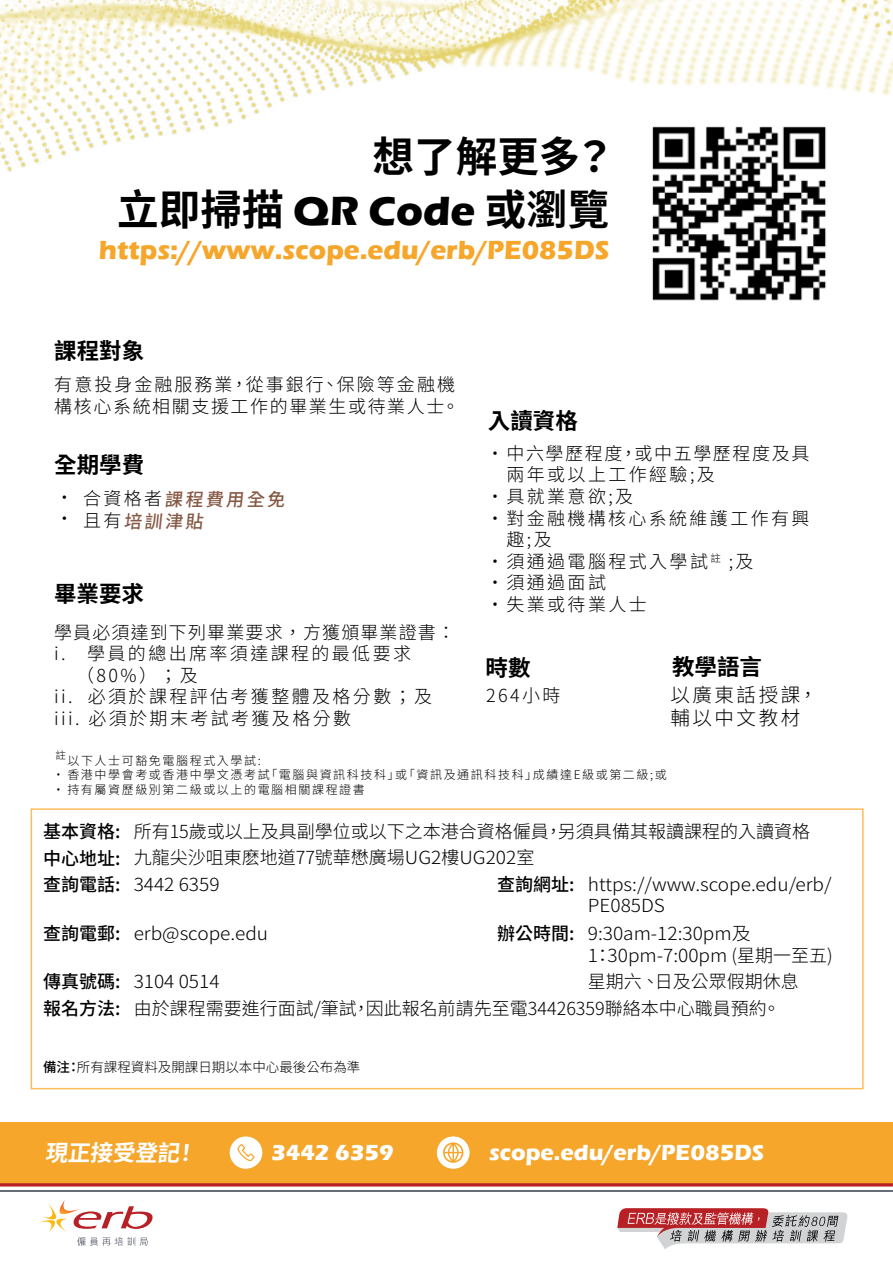
<style>
.page{position:relative;width:893px;height:1263px;background:#fff}
.page>*{position:absolute;margin:0;border:0;box-sizing:border-box;transform-origin:0 0}
.t1{font:700 42px "Noto Sans TC";color:#000}
.t2{font:700 27px "Eras ITC";color:#f5a62b}
.t3{font:700 22.5px "Eras ITC";color:#fff}
.t4{font:700 22.5px "Noto Sans TC";color:#000}
.t5{font:700 22.5px "Noto Sans TC";color:#fff}
.t6{font:300 19.5px/23.4px "Noto Sans TC";letter-spacing:.135em;color:#000}
.t7{font:300 18px/26.4px "Noto Sans TC";color:#000}
.t8{font:300 18px/21.6px "Noto Sans TC";color:#000;scale:1.06 1}
.t9{font:300 18px "Noto Sans TC";letter-spacing:.135em;color:#000}
.t10{font:300 18px/21.6px "Noto Sans TC";letter-spacing:.09em;color:#000}
.t11{font:300 18px "Noto Sans TC";letter-spacing:.065em;color:#000}
.t12{font:300 18px/21.6px "Noto Sans TC";letter-spacing:.13em;color:#000}
.t13{font:500 18px "Noto Sans TC";color:#875945}
.t14{font:300 13.5px "Noto Sans TC";color:#000}
.t15{font:300 12px "Noto Sans TC";letter-spacing:.135em;color:#000}
.t16{font:300 10.5px "Noto Sans TC";color:#000}
.s1{font-family:"Eras ITC"}
.s2{font-weight:300;color:#000}
.s3{font-weight:500}
</style>
<div class="page">
<img style="left:0;top:0;width:893px;height:172px">
<div style="left:31px;top:808px;width:833px;height:281px;border:2px solid #fcbd59"></div>
<div style="left:0;top:1122px;width:893px;height:61px;background:#f5a62b"></div>
<svg style="left:230px;top:1136px;width:32px;height:33px"></svg>
<svg style="left:437px;top:1136px;width:33px;height:33px"></svg>
<img style="left:641px;top:116px;width:196px;height:185px">
<hr style="left:0;top:1183px;width:893px;height:3px;background:#b72025">
<hr style="left:0;top:1190px;width:893px;height:1px;background:#686c78">
<svg style="left:38px;top:1200px;width:115px;height:46px"></svg>
<svg style="left:617px;top:1208px;width:231px;height:41px"></svg>
<h1 class="t1" style="left:373px;top:133px;width:244px">想了解更多？</h1>
<h1 class="t1" style="left:117px;top:186px;width:494px">立即掃描 <span class="s1">QR Code</span> 或瀏覽</h1>
<h2 class="t2" style="left:99px;top:234px;width:512px">https://www.scope.edu/erb/PE085DS</h2>
<p class="t4" style="left:54px;top:338px;width:91px">課程對象</p>
<p class="t10" style="left:54px;top:374px;width:407px">有意投身金融服務業，從事銀行、保險等金融機構核心系統相關支援工作的畢業生或待業人士。</p>
<p class="t4" style="left:54px;top:452px;width:92px">全期學費</p>
<p class="t13" style="left:56px;top:489px;width:236px"><span class="s2">• 合資格者</span>課程費用全免</p>
<p class="t13" style="left:56px;top:511px;width:154px"><span class="s2">• 且有</span>培訓津貼</p>
<p class="t4" style="left:54px;top:581px;width:92px">畢業要求</p>
<p class="t11" style="left:54px;top:622px;width:402px">學員必須達到下列畢業要求，方獲頒畢業證書：</p>
<p class="t9" style="left:54px;top:643px;width:359px">i. 學員的總出席率須達課程的最低要求</p>
<p class="t7" style="left:76px;top:662px;width:123px">（80%）；及</p>
<p class="t9" style="left:54px;top:687px;width:380px">ii. 必須於課程評估考獲整體及格分數；及</p>
<p class="t9" style="left:54px;top:708px;width:299px">iii. 必須於期末考試考獲及格分數</p>
<p class="t4" style="left:488px;top:408px;width:91px">入讀資格</p>
<p class="t10" style="left:506px;top:443px;width:304px;text-indent:-20px">•中六學歷程度，或中五學歷程度及具兩年或以上工作經驗;及</p>
<p class="t7" style="left:486px;top:483px;width:149px">•具就業意欲;及</p>
<p class="t12" style="left:506px;top:507px;width:304px;text-indent:-20px">•對金融機構核心系統維護工作有興趣;及</p>
<p class="t9" style="left:486px;top:551px;width:269px">•須通過電腦程式入學試<sup>註</sup> ;及</p>
<p class="t7" style="left:486px;top:570px;width:121px">•須通過面試</p>
<p class="t9" style="left:486px;top:594px;width:162px">•失業或待業人士</p>
<p class="t4" style="left:486px;top:655px;width:46px">時數</p>
<p class="t7" style="left:486px;top:682px;width:76px">264小時</p>
<p class="t4" style="left:672px;top:654px;width:91px">教學語言</p>
<p class="t6" style="left:670px;top:683px;width:149px">以廣東話授課，輔以中文教材</p>
<p class="t16" style="left:56px;top:749px;width:12px">註</p>
<p class="t15" style="left:67px;top:754px;width:195px">以下人士可豁免電腦程式入學試:</p>
<p class="t15" style="left:53px;top:768px;width:616px">• 香港中學會考或香港中學文憑考試「電腦與資訊科技科」或「資訊及通訊科技科」成績達E級或第二級;或</p>
<p class="t15" style="left:53px;top:783px;width:314px">• 持有屬資歷級別第二級或以上的電腦相關課程證書</p>
<p class="t7" style="left:43px;top:819px;width:768px"><span class="s3">基本資格:</span> 所有15歲或以上及具副學位或以下之本港合資格僱員，另須具備其報讀課程的入讀資格<span class="s3">中心地址:</span> 九龍尖沙咀東麽地道77號華懋廣場UG2樓UG202室<br><span class="s3">查詢電話:</span> 3442 6359</p>
<p class="t8" style="left:588px;top:874px;width:231px;text-indent:-91px"><span class="s3">查詢網址:</span> https://www.scope.edu/erb/<br>PE085DS</p>
<p class="t8" style="left:43px;top:923px;width:214px"><span class="s3">查詢電郵:</span> erb@scope.edu</p>
<p class="t8" style="left:588px;top:923px;width:232px;text-indent:-91px"><span class="s3">辦公時間:</span> 9:30am-12:30pm及<br>1：30pm-7:00pm (星期一至五)</p>
<p class="t8" style="left:43px;top:971px;width:168px"><span class="s3">傳真號碼:</span> 3104 0514</p>
<p class="t7" style="left:43px;top:969px;width:757px;text-indent:545px">星期六 、日及公眾假期休息<span class="s3">報名方法:</span> 由於課程需要進行面試/筆試，因此報名前請先至電34426359聯絡本中心職員預約。</p>
<p class="t14" style="left:43px;top:1059px;width:319px"><span class="s3">備注：</span>所有課程資料及開課日期以本中心最後公布為準</p>
<p class="t5" style="left:45px;top:1140px;width:160px">現正接受登記！</p>
<p class="t3" style="left:271px;top:1140px;width:124px">3442 6359</p>
<p class="t3" style="left:489px;top:1140px;width:277px">scope.edu/erb/PE085DS</p>
</div>
